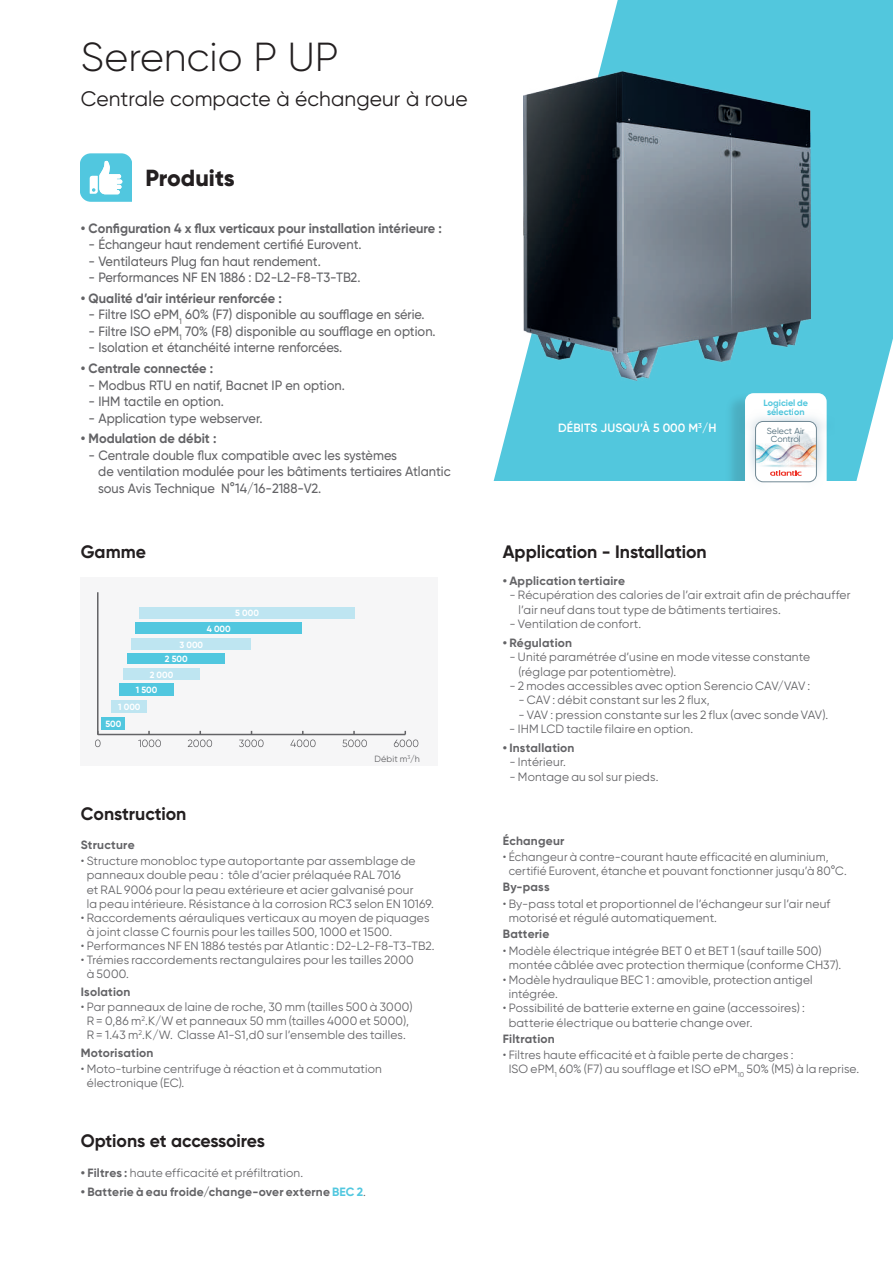
<style>
.page{position:relative;width:893px;height:1263px;background:#fff}
.page>*{position:absolute;margin:0;border:0;box-sizing:border-box;transform-origin:0 0}
.t1{font:300 40.5px "Gilroy";color:#231f20}
.t2{font:800 23.25px "Gilroy";color:#231f20}
.t3{font:21px "Gilroy";letter-spacing:.005em;color:#231f20}
.t4{font:700 18px "Gilroy";color:#231f20}
.t5{font:500 13.5px/16.5px "Gilroy";color:#636366;scale:.95 1}
.t6{font:700 13.5px "Gilroy";color:#636366;scale:.95 1}
.t7{font:12px/14.1px "Gilroy";letter-spacing:.02em;color:#636366}
.t8{font:700 12px "Gilroy";letter-spacing:.02em;color:#636366}
.t9{font:600 12px "Gilroy";letter-spacing:.01em;color:#fff}
.t10{font:700 9px/17px "Gilroy";color:#fff}
.t11{font:700 9px/9px "Gilroy";color:#52c7dd;text-align:center}
.t12{font:9px "Gilroy";letter-spacing:.025em;color:#636366}
.t13{font:8.7px/8.1px "Gilroy";color:#4b6876;text-align:center}
.s1{font-weight:700}
.s2{color:#51c7df}
.s3{font-weight:400}
</style>
<div class="page">
<div style="left:81px;top:577px;width:357px;height:189px;background:#f6f6f7"></div>
<svg style="left:494px;top:0;width:399px;height:481px;fill:#52c7dd"></svg>
<svg style="left:81px;top:153px;width:50px;height:49px"></svg>
<img style="left:523px;top:72px;width:288px;height:309px">
<hr style="left:98px;top:734px;width:307px;height:1px;background:#636366">
<svg style="left:95px;top:733px;width:6px;height:14px"></svg>
<svg style="left:138px;top:731px;width:23px;height:16px"></svg>
<svg style="left:188px;top:731px;width:24px;height:16px"></svg>
<svg style="left:239px;top:731px;width:25px;height:16px"></svg>
<svg style="left:290px;top:731px;width:26px;height:16px"></svg>
<svg style="left:342px;top:731px;width:25px;height:16px"></svg>
<svg style="left:394px;top:731px;width:24px;height:16px"></svg>
<hr style="left:97px;top:592px;width:2px;height:142px;background:#636366">
<div style="left:140px;top:607px;width:215px;height:11px;background:#bee5f1"></div>
<div style="left:136px;top:622px;width:166px;height:12px;background:#51c7df"></div>
<div style="left:132px;top:638px;width:119px;height:11px;background:#bee5f1"></div>
<div style="left:128px;top:653px;width:97px;height:11px;background:#51c7df"></div>
<div style="left:123px;top:668px;width:77px;height:12px;background:#bee5f1"></div>
<div style="left:120px;top:683px;width:54px;height:13px;background:#51c7df"></div>
<div style="left:112px;top:700px;width:35px;height:13px;background:#bee5f1"></div>
<div style="left:102px;top:717px;width:23px;height:13px;background:#51c7df"></div>
<div style="left:724px;top:392px;width:98px;height:106px;background:#231f20;opacity:.15"></div>
<div style="left:722px;top:481px;width:141px;height:19px;background:#fff"></div>
<svg style="left:739px;top:393px;width:96px;height:90px"></svg>
<img style="left:756px;top:421px;width:60px;height:61px">
<img style="left:757px;top:444px;width:57px;height:21px">
<div style="left:755px;top:421px;width:61px;height:61px;border:1px solid #718995;border-radius:8px"></div>
<h1 class="t1" style="left:81px;top:32px;width:259px">Serencio P UP</h1>
<h3 class="t3" style="left:81px;top:86px;width:389px">Centrale compacte à échangeur à roue</h3>
<h2 class="t2" style="left:145px;top:163px;width:91px">Produits</h2>
<p class="t6" style="left:81px;top:219px;width:382px">• Configuration 4 x flux verticaux pour installation intérieure :</p>
<p class="t5" style="left:89px;top:236px;width:289px">- Échangeur haut rendement certifié Eurovent.</p>
<p class="t5" style="left:89px;top:253px;width:246px">- Ventilateurs Plug fan haut rendement.</p>
<p class="t5" style="left:89px;top:269px;width:288px">- Performances NF EN 1886 : D2-L2-F8-T3-TB2.</p>
<p class="t6" style="left:81px;top:290px;width:213px">• Qualité d’air intérieur renforcée :</p>
<p class="t5" style="left:89px;top:306px;width:355px">- Filtre ISO ePM<sub>1</sub> 60% (F7) disponible au soufflage en série.</p>
<p class="t5" style="left:89px;top:323px;width:367px">- Filtre ISO ePM<sub>1</sub> 70% (F8) disponible au soufflage en option.</p>
<p class="t5" style="left:89px;top:339px;width:269px">- Isolation et étanchéité interne renforcées.</p>
<p class="t6" style="left:81px;top:360px;width:141px">• Centrale connectée :</p>
<p class="t5" style="left:89px;top:377px;width:271px">- Modbus RTU en natif, Bacnet IP en option.</p>
<p class="t5" style="left:89px;top:393px;width:144px">- IHM tactile en option.</p>
<p class="t5" style="left:89px;top:410px;width:184px">- Application type webserver.</p>
<p class="t6" style="left:81px;top:430px;width:144px">• Modulation de débit :</p>
<p class="t5" style="left:98px;top:447px;width:373px;text-indent:-10px">- Centrale double flux compatible avec les systèmes<br>de ventilation modulée pour les bâtiments tertiaires Atlantic sous Avis Technique N°14/16-2188-V2.</p>
<h3 class="t4" style="left:81px;top:540px;width:67px">Gamme</h3>
<p class="t10" style="left:235px;top:605px;width:25px">5 000</p>
<p class="t10" style="left:207px;top:620px;width:25px">4 000</p>
<p class="t10" style="left:180px;top:636px;width:25px">3 000</p>
<p class="t10" style="left:165px;top:650px;width:24px">2 500</p>
<p class="t10" style="left:150px;top:666px;width:25px">2 000</p>
<p class="t10" style="left:136px;top:681px;width:23px">1 500</p>
<p class="t10" style="left:106px;top:698px;width:36px;text-indent:13px">1 000<br>500</p>
<h3 class="t4" style="left:81px;top:802px;width:107px">Construction</h3>
<p class="t12" style="left:374px;top:753px;width:47px">Débit m<sup>3</sup>/h</p>
<p class="t8" style="left:81px;top:837px;width:55px">Structure</p>
<p class="t7" style="left:87px;top:854px;width:349px;text-indent:-6px">• Structure monobloc type autoportante par assemblage de panneaux double peau : tôle d’acier prélaquée RAL 7016<br>et RAL 9006 pour la peau extérieure et acier galvanisé pour<br>la peau intérieure. Résistance à la corrosion RC3 selon EN 10169.</p>
<p class="t7" style="left:87px;top:910px;width:344px;text-indent:-6px">• Raccordements aérauliques verticaux au moyen de piquages à joint classe C fournis pour les tailles 500, 1000 et 1500.</p>
<p class="t7" style="left:81px;top:938px;width:355px">• Performances NF EN 1886 testés par Atlantic : D2-L2-F8-T3-TB2.</p>
<p class="t7" style="left:87px;top:953px;width:329px;text-indent:-6px">• Trémies raccordements rectangulaires pour les tailles 2000 à 5000.</p>
<p class="t8" style="left:81px;top:985px;width:51px">Isolation</p>
<p class="t7" style="left:81px;top:999px;width:333px;text-align:center">• Par panneaux de laine de roche, 30 mm (tailles 500 à 3000)<br>R = 0,86 m<sup>2</sup>.K/W et panneaux 50 mm (tailles 4000 et 5000),<br>R = 1.43 m<sup>2</sup>.K/W. Classe A1-S1,d0 sur l’ensemble des tailles.</p>
<p class="t8" style="left:81px;top:1045px;width:74px">Motorisation</p>
<p class="t7" style="left:87px;top:1062px;width:297px;text-indent:-6px">• Moto-turbine centrifuge à réaction et à commutation électronique (EC).</p>
<h3 class="t4" style="left:81px;top:1130px;width:186px">Options et accessoires</h3>
<p class="t7" style="left:81px;top:1165px;width:224px"><span class="s1">• Filtres :</span> haute efficacité et préfiltration.</p>
<p class="t8" style="left:81px;top:1184px;width:287px">• Batterie à eau froide/change-over externe <span class="s2">BEC 2</span><span class="s3">.</span></p>
<p class="t9" style="left:558px;top:420px;width:160px">DÉBITS JUSQU’À 5 000 M<sup>3</sup>/H</p>
<p class="t11" style="left:764px;top:399px;width:46px">Logiciel de sélection</p>
<p class="t13" style="left:767px;top:426px;width:39px">Select Air<br>Control</p>
<h3 class="t4" style="left:503px;top:540px;width:205px">Application - Installation</h3>
<p class="t8" style="left:503px;top:573px;width:124px">• Application tertiaire</p>
<p class="t7" style="left:518px;top:588px;width:334px;text-indent:-9px">- Récupération des calories de l’air extrait afin de préchauffer l’air neuf dans tout type de bâtiments tertiaires.</p>
<p class="t7" style="left:509px;top:617px;width:133px">- Ventilation de confort.</p>
<p class="t8" style="left:503px;top:635px;width:71px">• Régulation</p>
<p class="t7" style="left:518px;top:650px;width:293px;text-indent:-9px">- Unité paramétrée d’usine en mode vitesse constante (réglage par potentiomètre).</p>
<p class="t7" style="left:509px;top:679px;width:302px">- 2 modes accessibles avec option Serencio CAV/VAV :</p>
<p class="t7" style="left:518px;top:693px;width:193px">- CAV : débit constant sur les 2 flux,</p>
<p class="t7" style="left:518px;top:707px;width:311px">- VAV : pression constante sur les 2 flux (avec sonde VAV).</p>
<p class="t7" style="left:509px;top:722px;width:186px">- IHM LCD tactile filaire en option.</p>
<p class="t8" style="left:503px;top:740px;width:73px">• Installation</p>
<p class="t7" style="left:509px;top:755px;width:58px">- Intérieur.</p>
<p class="t7" style="left:509px;top:769px;width:151px">- Montage au sol sur pieds.</p>
<p class="t8" style="left:503px;top:833px;width:63px">Échangeur</p>
<p class="t7" style="left:509px;top:850px;width:340px;text-indent:-6px">• Échangeur à contre-courant haute efficacité en aluminium, certifié Eurovent, étanche et pouvant fonctionner jusqu’à 80°C.</p>
<p class="t8" style="left:503px;top:880px;width:48px">By-pass</p>
<p class="t7" style="left:509px;top:896px;width:323px;text-indent:-6px">• By-pass total et proportionnel de l’échangeur sur l’air neuf motorisé et régulé automatiquement.</p>
<p class="t8" style="left:503px;top:926px;width:48px">Batterie</p>
<p class="t7" style="left:509px;top:943px;width:334px;text-indent:-6px">• Modèle électrique intégrée BET 0 et BET 1 (sauf taille 500) montée câblée avec protection thermique (conforme CH37).</p>
<p class="t7" style="left:509px;top:972px;width:305px;text-indent:-6px">• Modèle hydraulique BEC 1 : amovible, protection antigel intégrée.</p>
<p class="t7" style="left:509px;top:1001px;width:298px;text-indent:-6px">• Possibilité de batterie externe en gaine (accessoires) : batterie électrique ou batterie change over.</p>
<p class="t8" style="left:503px;top:1031px;width:53px">Filtration</p>
<p class="t7" style="left:509px;top:1048px;width:352px;text-indent:-6px">• Filtres haute efficacité et à faible perte de charges :<br>ISO ePM<sub>1</sub> 60% (F7) au soufflage et ISO ePM<sub>10</sub> 50% (M5) à la reprise.</p>
</div>
